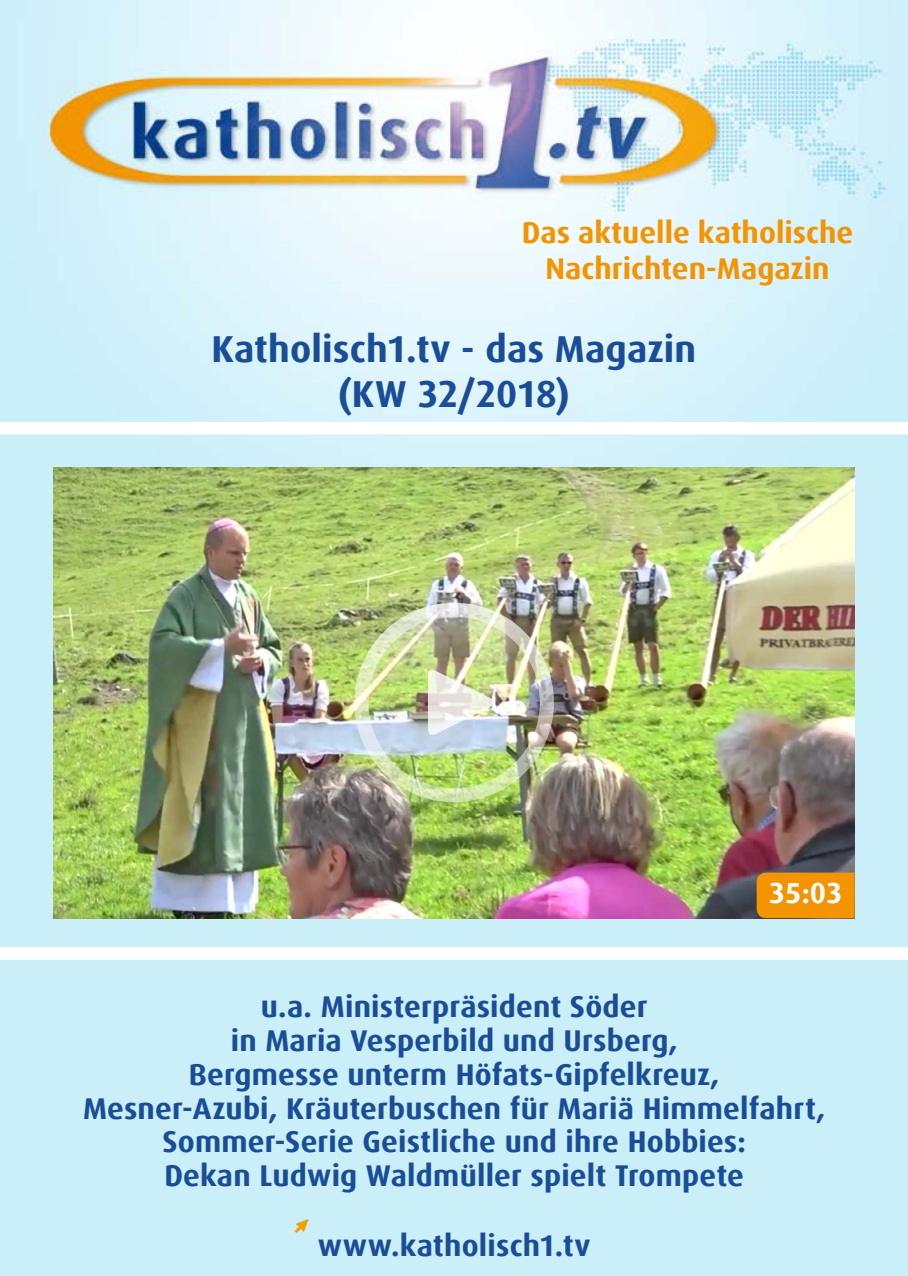
<style>
.page{position:relative;width:908px;height:1276px;background:#fff}
.page>*{position:absolute;margin:0;border:0;box-sizing:border-box;transform-origin:0 0}
.t1{font:700 37.5px/45px "Dax Offc Pro";letter-spacing:.005em;color:#1a4d97;text-align:center}
.t2{font:700 30px/33.8px "Dax Offc Pro";letter-spacing:.005em;color:#1a4d97;text-align:center}
.t3{font:700 30px/36px "Dax Offc Pro";color:#f39400;text-align:center}
.t4{font:700 29px "Dax Offc Pro";color:#fff}
</style>
<div class="page">
<img style="left:0;top:0;width:907px;height:1276px">
<div style="left:0;top:422px;width:907px;height:12px;background:#fff"></div>
<div style="left:0;top:947px;width:907px;height:12px;background:#fff"></div>
<img style="left:54px;top:468px;width:800px;height:450px">
<svg style="left:294px;top:1218px;width:15px;height:15px"></svg>
<div style="left:756px;top:872px;width:98px;height:46px;background:#f39400"></div>
<img style="left:354px;top:603px;width:199px;height:199px;border-radius:50%">
<svg style="left:428px;top:667px;width:71px;height:71px;background:#d9e0cf"></svg>
<div style="left:354px;top:603px;width:199px;height:199px;border:14px solid #fff;border-radius:50%"></div>
<p class="t3" style="left:521px;top:214px;width:333px">Das aktuelle katholische<br>Nachrichten-Magazin</p>
<p class="t1" style="left:211px;top:327px;width:486px">Katholisch1.tv - das Magazin (KW 32/2018)</p>
<p class="t4" style="left:768px;top:874px;width:75px">35:03</p>
<p class="t2" style="left:83px;top:990px;width:743px">u.a. Ministerpräsident Söder<br>in Maria Vesperbild und Ursberg,<br>Bergmesse unterm Höfats-Gipfelkreuz,<br>Mesner-Azubi, Kräuterbuschen für Mariä Himmelfahrt, Sommer-Serie Geistliche und ihre Hobbies:<br>Dekan Ludwig Waldmüller spielt Trompete</p>
<p class="t2" style="left:318px;top:1229px;width:274px">www.katholisch1.tv</p>
</div>
